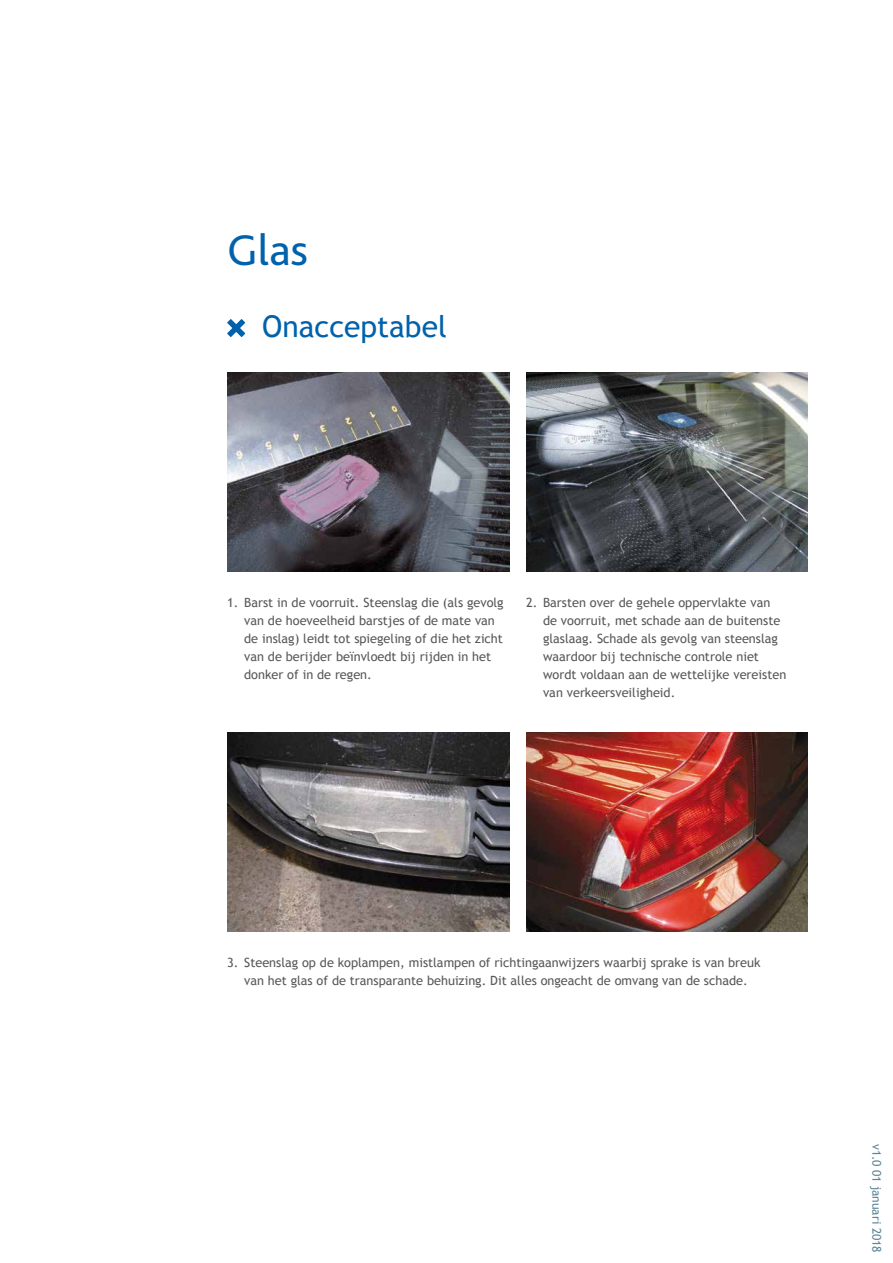
<style>
.page{position:relative;width:893px;height:1263px;background:#fff}
.page>*{position:absolute;margin:0;border:0;box-sizing:border-box;transform-origin:0 0}
.t1{font:45px "Bliss 2";color:#0062ac}
.t2{font:30px "Trebuchet MS";color:#0062ac}
.t3{font:12.75px/18px "Trebuchet MS";color:#58585a}
.t4{font:12px "Trebuchet MS";letter-spacing:-.005em;color:#5a8497}
</style>
<div class="page">
<img style="left:227px;top:373px;width:282px;height:198px">
<img style="left:227px;top:733px;width:282px;height:198px">
<img style="left:526px;top:733px;width:282px;height:198px">
<img style="left:526px;top:373px;width:282px;height:198px">
<svg style="left:227px;top:319px;width:18px;height:18px"></svg>
<h1 class="t1" style="left:227px;top:222px;width:83px">Glas</h1>
<h2 class="t2" style="left:262px;top:309px;width:186px">Onacceptabel</h2>
<p class="t3" style="left:244px;top:594px;width:261px;text-indent:-17px">1. Barst in de voorruit. Steenslag die (als gevolg van de hoeveelheid barstjes of de mate van de inslag) leidt tot spiegeling of die het zicht van de berijder beïnvloedt bij rijden in het donker of in de regen.</p>
<p class="t3" style="left:543px;top:594px;width:245px;text-indent:-17px">2. Barsten over de gehele oppervlakte van de voorruit, met schade aan de buitenste glaslaag. Schade als gevolg van steenslag waardoor bij technische controle niet wordt voldaan aan de wettelijke vereisten van verkeersveiligheid.</p>
<p class="t3" style="left:227px;top:954px;width:535px;text-align:center">3. Steenslag op de koplampen, mistlampen of richtingaanwijzers waarbij sprake is van breuk van het glas of de transparante behuizing. Dit alles ongeacht de omvang van de schade.</p>
<p class="t4" style="left:884px;top:1144px;width:110px;rotate:90deg">v1.0 01 januari 2018</p>
</div>
